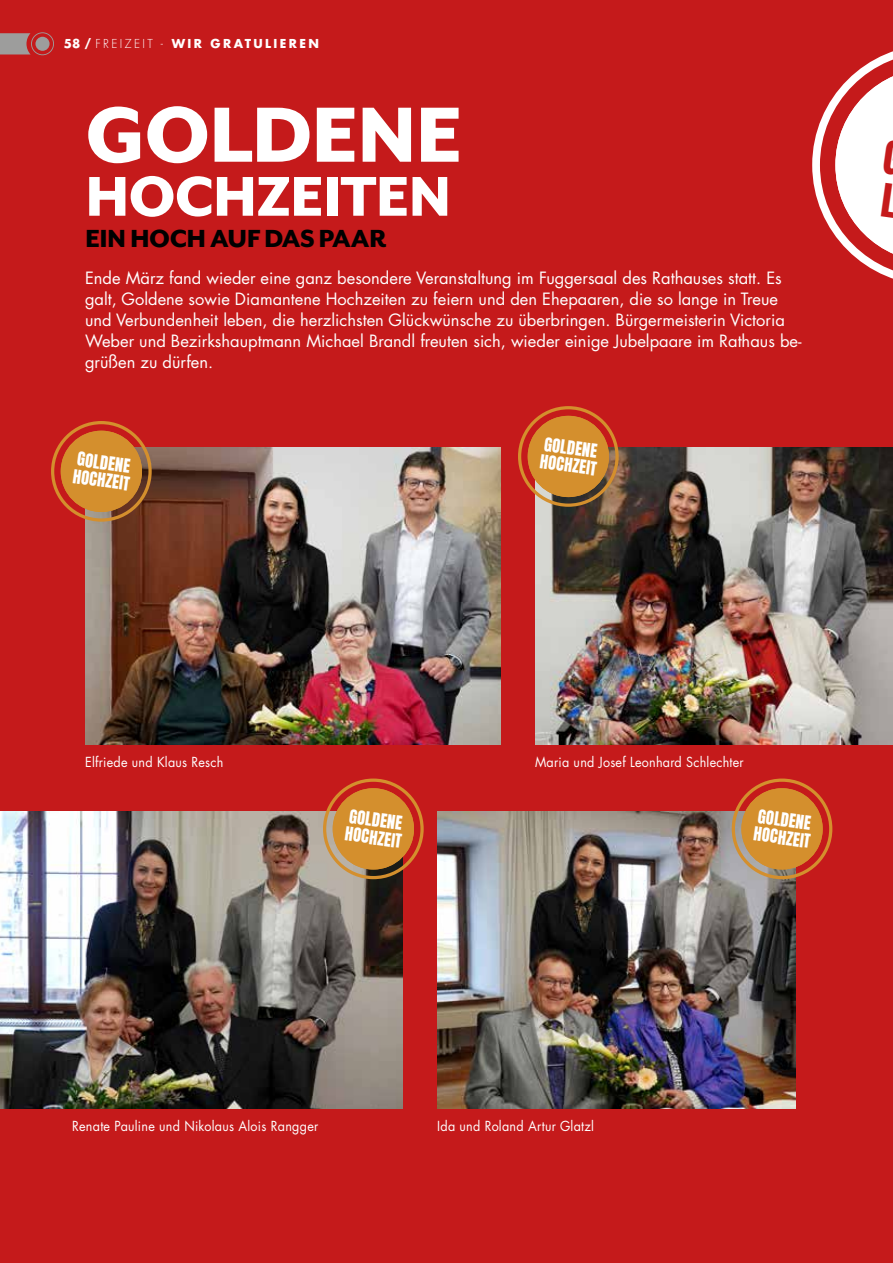
<style>
.page{position:relative;width:893px;height:1263px;background:#c51a1b}
.page>*{position:absolute;margin:0;border:0;box-sizing:border-box;transform-origin:0 0}
.t1{font:800 90px "Mr Eaves San OT";letter-spacing:-.02em;color:#fff}
.t2{font:800 64.5px "Mr Eaves San OT";letter-spacing:-.02em;color:#fff}
.t3{font:800 28.5px "Mr Eaves San OT";letter-spacing:-.02em;color:#000}
.t4{font:16.5px/21px "Futura LT Pro";color:#fff}
.t5{font:16.35px/17.5px "Anton";color:#fff}
.t6{font:13.5px "Futura LT Pro";letter-spacing:.02em;color:#fff;scale:.93 1}
.t7{font:700 12px "Futura LT Pro";letter-spacing:.2em;color:#fff}
.s1{font-weight:300}
</style>
<div class="page">
<img style="left:85px;top:448px;width:415px;height:297px">
<img style="left:535px;top:448px;width:358px;height:297px">
<img style="left:0;top:812px;width:403px;height:297px">
<img style="left:437px;top:812px;width:359px;height:297px">
<div style="left:61px;top:431px;width:81px;height:81px;background:#d48f2d;border-radius:50%"></div>
<div style="left:51px;top:421px;width:101px;height:101px;border:3px solid #d48f2d;border-radius:50%"></div>
<div style="left:61px;top:431px;width:81px;height:81px;border:10px solid #d48f2d;border-radius:50%"></div>
<div style="left:528px;top:416px;width:81px;height:81px;background:#d48f2d;border-radius:50%"></div>
<div style="left:518px;top:406px;width:101px;height:101px;border:3px solid #d48f2d;border-radius:50%"></div>
<div style="left:528px;top:416px;width:81px;height:81px;border:10px solid #d48f2d;border-radius:50%"></div>
<div style="left:333px;top:788px;width:81px;height:81px;background:#d48f2d;border-radius:50%"></div>
<div style="left:323px;top:778px;width:101px;height:101px;border:3px solid #d48f2d;border-radius:50%"></div>
<div style="left:333px;top:788px;width:81px;height:81px;border:10px solid #d48f2d;border-radius:50%"></div>
<div style="left:741px;top:788px;width:82px;height:81px;background:#d48f2d;border-radius:50%"></div>
<div style="left:732px;top:778px;width:100px;height:101px;border:3px solid #d48f2d;border-radius:50%"></div>
<div style="left:741px;top:788px;width:82px;height:81px;border:10px solid #d48f2d;border-radius:50%"></div>
<svg style="left:0;top:32px;width:54px;height:23px"></svg>
<svg style="left:812px;top:51px;width:81px;height:228px"></svg>
<p class="t7" style="left:64px;top:34px;width:257px">58 / <span class="s1">FREIZEIT -</span> WIR GRATULIEREN</p>
<h1 class="t1" style="left:85px;top:83px;width:379px">GOLDENE</h1>
<h2 class="t2" style="left:85px;top:159px;width:368px">HOCHZEITEN</h2>
<h3 class="t3" style="left:85px;top:222px;width:303px">EIN HOCH AUF DAS PAAR</h3>
<p class="t4" style="left:85px;top:267px;width:718px">Ende März fand wieder eine ganz besondere Veranstaltung im Fuggersaal des Rathauses statt. Es galt, Goldene sowie Diamantene Hochzeiten zu feiern und den Ehepaaren, die so lange in Treue und Verbundenheit leben, die herzlichsten Glückwünsche zu überbringen. Bürgermeisterin Victoria Weber und Bezirkshauptmann Michael Brandl freuten sich, wieder einige Jubelpaare im Rathaus be&shy;grüßen zu dürfen.</p>
<p class="t5" style="left:77px;top:451px;width:58px;rotate:8deg">GOLDENE<br>HOCHZEIT</p>
<p class="t6" style="left:85px;top:753px;width:150px">Elfriede und Klaus Resch</p>
<p class="t5" style="left:544px;top:436px;width:58px;rotate:8deg">GOLDENE<br>HOCHZEIT</p>
<p class="t6" style="left:535px;top:753px;width:226px">Maria und Josef Leonhard Schlechter</p>
<p class="t5" style="left:349px;top:808px;width:58px;rotate:8deg">GOLDENE<br>HOCHZEIT</p>
<p class="t5" style="left:757px;top:808px;width:58px;rotate:8deg">GOLDENE<br>HOCHZEIT</p>
<p class="t6" style="left:72px;top:1117px;width:266px">Renate Pauline und Nikolaus Alois Rangger</p>
<p class="t6" style="left:437px;top:1117px;width:170px">Ida und Roland Artur Glatzl</p>
</div>
